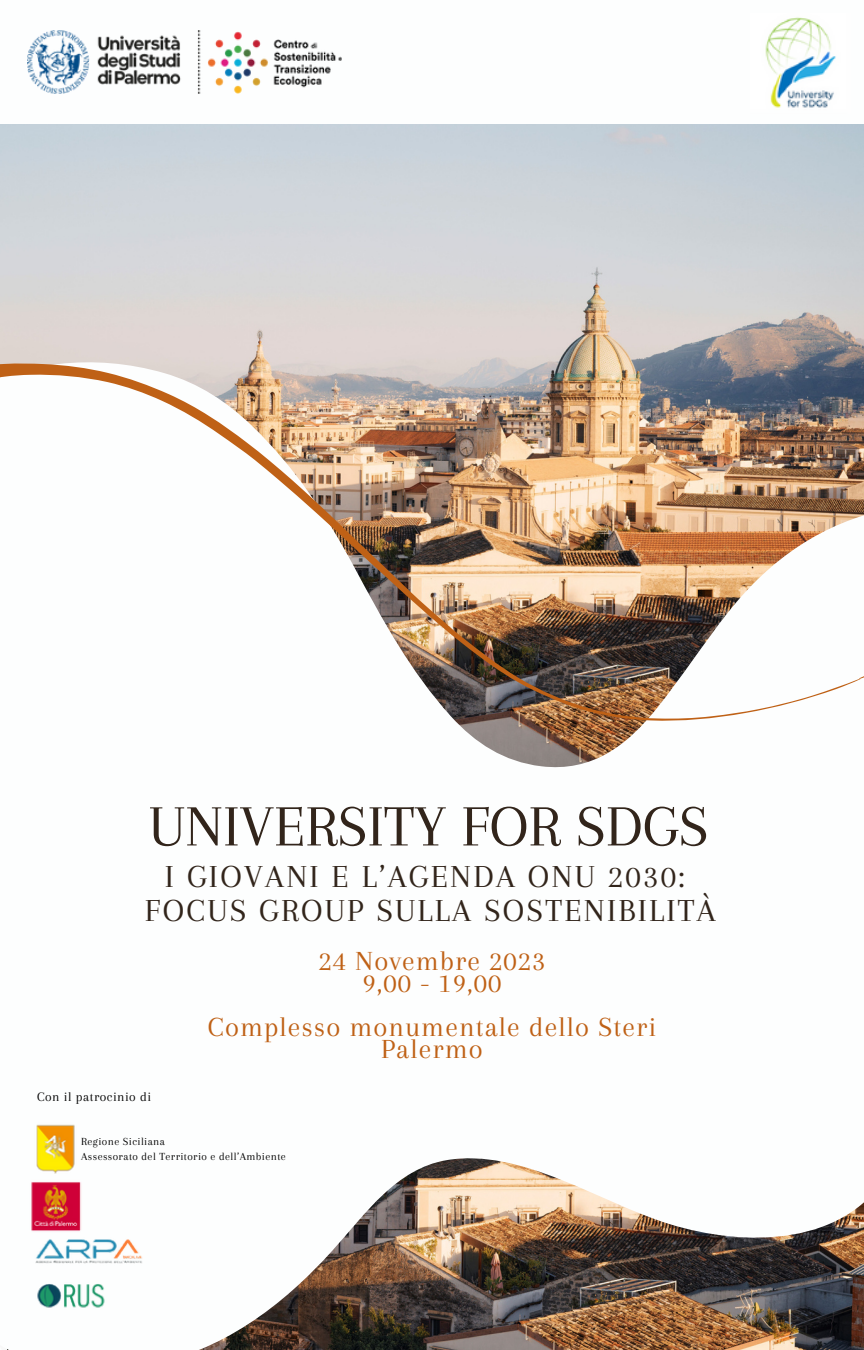
<style>
.page{position:relative;width:864px;height:1350px;background:#fff}
.page>*{position:absolute;margin:0;border:0;box-sizing:border-box;transform-origin:0 0}
.t1{font:60.52px "Arapey";color:#32251b}
.t2{font:33.3px "Arapey";letter-spacing:.07em;color:#32251b}
.t3{font:28.8px "Arapey";letter-spacing:.035em;color:#bf6116}
.t4{font:13.5px "Arapey";letter-spacing:.035em;color:#000}
.t5{font:11.25px "Arapey";letter-spacing:.035em;color:#000}
</style>
<div class="page">
<img style="left:0;top:57px;width:860px;height:711px">
<svg style="left:859px;top:653px;width:5px;height:34px"></svg>
<img style="left:27px;top:31px;width:314px;height:62px">
<img style="left:751px;top:17px;width:99px;height:96px">
<img style="left:7px;top:1158px;width:857px;height:192px">
<img style="left:29px;top:1124px;width:52px;height:51px">
<img style="left:17px;top:1175px;width:140px;height:153px">
<p class="t1" style="left:149px;top:793px;width:562px">UNIVERSITY FOR SDGS</p>
<p class="t2" style="left:165px;top:858px;width:522px">I GIOVANI E L’AGENDA ONU 2030:</p>
<p class="t2" style="left:145px;top:892px;width:572px">FOCUS GROUP SULLA SOSTENIBILITÀ</p>
<p class="t3" style="left:318px;top:945px;width:229px">24 Novembre 2023</p>
<p class="t3" style="left:363px;top:967px;width:140px">9,00 - 19,00</p>
<p class="t3" style="left:208px;top:1011px;width:450px">Complesso monumentale dello Steri</p>
<p class="t3" style="left:381px;top:1033px;width:103px">Palermo</p>
<p class="t4" style="left:37px;top:1090px;width:115px">Con il patrocinio di</p>
<p class="t5" style="left:81px;top:1135px;width:85px">Regione Siciliana</p>
<p class="t5" style="left:81px;top:1150px;width:206px">Assessorato del Territorio e dell’Ambiente</p>
</div>
